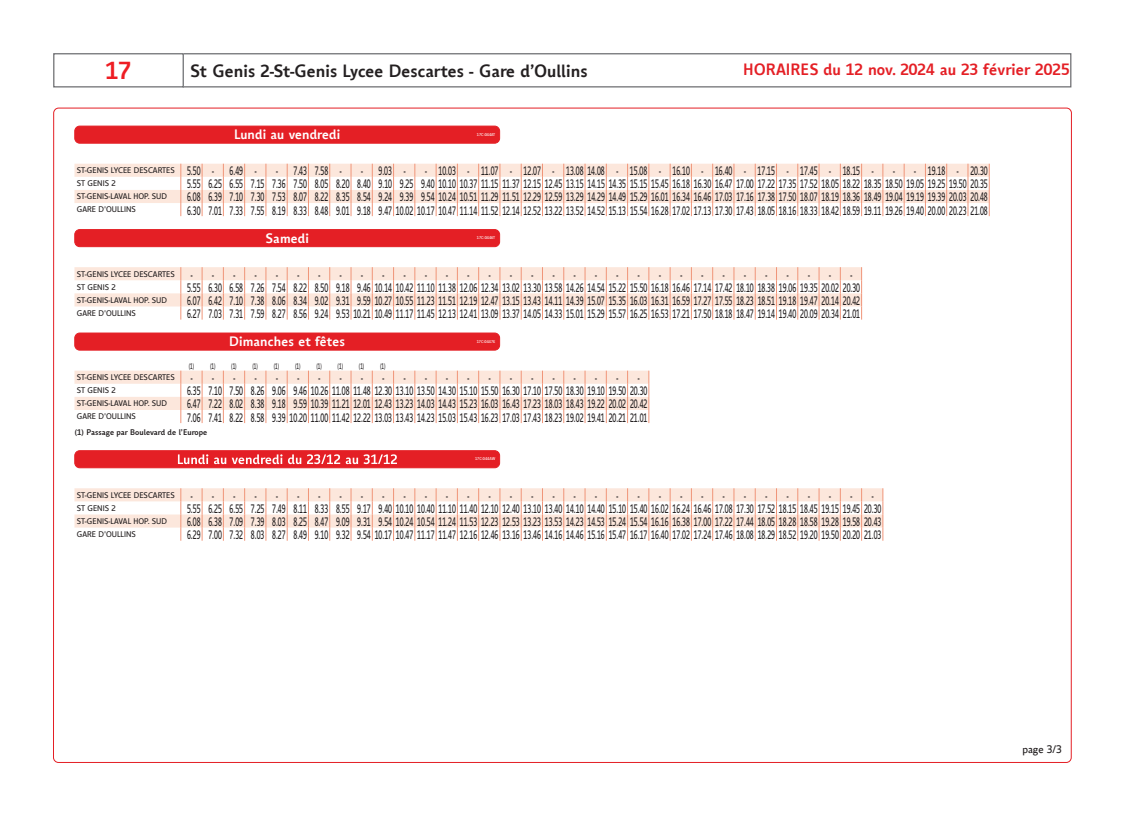
<style>
.page{position:relative;width:1124px;height:815px;background:#fff}
.page>*{position:absolute;margin:0;border:0;box-sizing:border-box;transform-origin:0 0}
.t1{font:700 22.5px "Confluence";color:#ee1d23}
.t2{font:700 16.25px "Confluence";color:#231f20}
.t3{font:700 15px "Confluence";color:#e41f25}
.t4{font:700 12.5px "Confluence";letter-spacing:.01em;color:#fff}
.t5{font:11.25px "TCL";color:#231f20;scale:.6 1}
.t6{font:10px "Confluence";color:#231f20}
.t7{font:7.5px "TCL";color:#231f20}
.t8{font:700 7.5px "TCL";color:#231f20}
.t9{font:7.5px "TCL";color:#231f20;scale:.6 1}
.t10{font:3.75px "TCL";color:#fff}
.s1{font-size:11.25px}
</style>
<div class="page">
<div style="left:182px;top:53px;width:889px;height:34px;border:1px solid #6c6d70"></div>
<div style="left:53px;top:53px;width:131px;height:34px;border:1px solid #6c6d70"></div>
<svg style="left:74px;top:164px;width:915px;height:52px"></svg>
<div style="left:75px;top:126px;width:424px;height:17px;background:#e41f25;border-radius:5px"></div>
<div style="left:74px;top:126px;width:426px;height:18px;border:1px solid #e41f25;border-radius:5px"></div>
<svg style="left:53px;top:267px;width:809px;height:53px"></svg>
<div style="left:75px;top:230px;width:424px;height:17px;background:#e41f25;border-radius:5px"></div>
<div style="left:74px;top:229px;width:426px;height:18px;border:1px solid #e41f25;border-radius:5px"></div>
<svg style="left:74px;top:371px;width:575px;height:52px"></svg>
<div style="left:75px;top:333px;width:424px;height:17px;background:#e41f25;border-radius:5px"></div>
<div style="left:74px;top:333px;width:426px;height:17px;border:1px solid #e41f25;border-radius:5px"></div>
<svg style="left:74px;top:488px;width:809px;height:53px"></svg>
<div style="left:75px;top:451px;width:424px;height:17px;background:#e41f25;border-radius:5px"></div>
<div style="left:74px;top:450px;width:426px;height:18px;border:1px solid #e41f25;border-radius:5px"></div>
<svg style="left:178px;top:454px;width:219px;height:10px"></svg>
<h1 class="t1" style="left:106px;top:56px;width:27px">17</h1>
<h2 class="t2" style="left:190px;top:60px;width:398px">St Genis 2-St-Genis Lycee Descartes - Gare d’Oullins</h2>
<h3 class="t3" style="left:743px;top:60px;width:328px">HORAIRES du 12 nov. 2024 au 23 février 2025</h3>
<p class="t4" style="left:234px;top:127px;width:108px">Lundi au vendredi</p>
<p class="t10" style="left:477px;top:132px;width:20px">17C-044AT</p>
<p class="t7" style="left:77px;top:165px;width:139px">ST-GENIS LYCEE DESCARTES <span class="s1">5.50 -</span></p>
<p class="t5" style="left:230px;top:164px;width:47px">6.49 -</p>
<p class="t5" style="left:276px;top:164px;width:111px">- 7.43 7.58 -</p>
<p class="t5" style="left:361px;top:164px;width:75px">- 9.03 -</p>
<p class="t5" style="left:425px;top:164px;width:749px">- 10.03 - 11.07 - 12.07 - 13.08 14.08 - 15.08 - 16.10 - 16.40 - 17.15 - 17.45 - 18.15 -</p>
<p class="t5" style="left:892px;top:164px;width:159px">- - 19.18 - 20.30</p>
<p class="t7" style="left:77px;top:179px;width:40px">ST GENIS 2</p>
<p class="t5" style="left:187px;top:177px;width:1335px">5.55 6.25 6.55 7.15 7.36 7.50 8.05 8.20 8.40 9.10 9.25 9.40 10.10 10.37 11.15 11.37 12.15 12.45 13.15 14.15 14.35 15.15 15.45 16.18 16.30 16.47 17.00 17.22 17.35 17.52 18.05 18.22 18.35 18.50 19.05 19.25 19.50 20.35</p>
<p class="t7" style="left:77px;top:192px;width:91px">ST-GENIS-LAVAL HOP. SUD</p>
<p class="t5" style="left:187px;top:190px;width:1335px">6.08 6.39 7.10 7.30 7.53 8.07 8.22 8.35 8.54 9.24 9.39 9.54 10.24 10.51 11.29 11.51 12.29 12.59 13.29 14.29 14.49 15.29 16.01 16.34 16.46 17.03 17.16 17.38 17.50 18.07 18.19 18.36 18.49 19.04 19.19 19.39 20.03 20.48</p>
<p class="t7" style="left:77px;top:205px;width:61px">GARE D'OULLINS</p>
<p class="t5" style="left:187px;top:203px;width:1335px">6.30 7.01 7.33 7.55 8.19 8.33 8.48 9.01 9.18 9.47 10.02 10.17 10.47 11.14 11.52 12.14 12.52 13.22 13.52 14.52 15.13 15.54 16.28 17.02 17.13 17.30 17.43 18.05 18.16 18.33 18.42 18.59 19.11 19.26 19.40 20.00 20.23 21.08</p>
<p class="t4" style="left:265px;top:230px;width:45px">Samedi</p>
<p class="t10" style="left:477px;top:235px;width:20px">17C-0446T</p>
<p class="t7" style="left:77px;top:269px;width:99px">ST-GENIS LYCEE DESCARTES</p>
<p class="t5" style="left:191px;top:267px;width:40px">- -</p>
<p class="t5" style="left:233px;top:267px;width:40px">- -</p>
<p class="t5" style="left:276px;top:267px;width:40px">- -</p>
<p class="t5" style="left:318px;top:267px;width:40px">- -</p>
<p class="t5" style="left:361px;top:267px;width:40px">- -</p>
<p class="t5" style="left:403px;top:267px;width:40px">- -</p>
<p class="t5" style="left:446px;top:267px;width:40px">- -</p>
<p class="t5" style="left:489px;top:267px;width:40px">- -</p>
<p class="t5" style="left:531px;top:267px;width:40px">- -</p>
<p class="t5" style="left:574px;top:267px;width:40px">- -</p>
<p class="t5" style="left:616px;top:267px;width:40px">- -</p>
<p class="t5" style="left:659px;top:267px;width:40px">- -</p>
<p class="t5" style="left:701px;top:267px;width:40px">- -</p>
<p class="t5" style="left:744px;top:267px;width:40px">- -</p>
<p class="t5" style="left:786px;top:267px;width:40px">- -</p>
<p class="t5" style="left:829px;top:267px;width:40px">- -</p>
<p class="t7" style="left:77px;top:282px;width:40px">ST GENIS 2</p>
<p class="t5" style="left:187px;top:280px;width:1123px">5.55 6.30 6.58 7.26 7.54 8.22 8.50 9.18 9.46 10.14 10.42 11.10 11.38 12.06 12.34 13.02 13.30 13.58 14.26 14.54 15.22 15.50 16.18 16.46 17.14 17.42 18.10 18.38 19.06 19.35 20.02 20.30</p>
<p class="t7" style="left:77px;top:295px;width:91px">ST-GENIS-LAVAL HOP. SUD</p>
<p class="t5" style="left:187px;top:293px;width:1123px">6.07 6.42 7.10 7.38 8.06 8.34 9.02 9.31 9.59 10.27 10.55 11.23 11.51 12.19 12.47 13.15 13.43 14.11 14.39 15.07 15.35 16.03 16.31 16.59 17.27 17.55 18.23 18.51 19.18 19.47 20.14 20.42</p>
<p class="t7" style="left:77px;top:308px;width:61px">GARE D'OULLINS</p>
<p class="t5" style="left:187px;top:307px;width:1123px">6.27 7.03 7.31 7.59 8.27 8.56 9.24 9.53 10.21 10.49 11.17 11.45 12.13 12.41 13.09 13.37 14.05 14.33 15.01 15.29 15.57 16.25 16.53 17.21 17.50 18.18 18.47 19.14 19.40 20.09 20.34 21.01</p>
<p class="t4" style="left:229px;top:334px;width:117px">Dimanches et fêtes</p>
<p class="t10" style="left:476px;top:339px;width:20px">17C-0447£</p>
<p class="t9" style="left:189px;top:361px;width:46px">(1) (1)</p>
<p class="t9" style="left:231px;top:361px;width:46px">(1) (1)</p>
<p class="t9" style="left:274px;top:361px;width:46px">(1) (1)</p>
<p class="t9" style="left:316px;top:361px;width:46px">(1) (1)</p>
<p class="t9" style="left:359px;top:361px;width:46px">(1) (1)</p>
<p class="t7" style="left:77px;top:372px;width:99px">ST-GENIS LYCEE DESCARTES</p>
<p class="t5" style="left:191px;top:371px;width:40px">- -</p>
<p class="t5" style="left:233px;top:371px;width:40px">- -</p>
<p class="t5" style="left:276px;top:371px;width:40px">- -</p>
<p class="t5" style="left:318px;top:371px;width:40px">- -</p>
<p class="t5" style="left:361px;top:371px;width:40px">- -</p>
<p class="t5" style="left:403px;top:371px;width:40px">- -</p>
<p class="t5" style="left:446px;top:371px;width:40px">- -</p>
<p class="t5" style="left:489px;top:371px;width:40px">- -</p>
<p class="t5" style="left:531px;top:371px;width:40px">- -</p>
<p class="t5" style="left:574px;top:371px;width:40px">- -</p>
<p class="t5" style="left:616px;top:371px;width:40px">- -</p>
<p class="t7" style="left:77px;top:385px;width:40px">ST GENIS 2</p>
<p class="t5" style="left:187px;top:384px;width:768px">6.35 7.10 7.50 8.26 9.06 9.46 10.26 11.08 11.48 12.30 13.10 13.50 14.30 15.10 15.50 16.30 17.10 17.50 18.30 19.10 19.50 20.30</p>
<p class="t7" style="left:77px;top:399px;width:91px">ST-GENIS-LAVAL HOP. SUD</p>
<p class="t5" style="left:187px;top:397px;width:768px">6.47 7.22 8.02 8.38 9.18 9.59 10.39 11.21 12.01 12.43 13.23 14.03 14.43 15.23 16.03 16.43 17.23 18.03 18.43 19.22 20.02 20.42</p>
<p class="t7" style="left:77px;top:412px;width:61px">GARE D'OULLINS</p>
<p class="t5" style="left:187px;top:410px;width:768px">7.06 7.41 8.22 8.58 9.39 10.20 11.00 11.42 12.22 13.03 13.43 14.23 15.03 15.43 16.23 17.03 17.43 18.23 19.02 19.41 20.21 21.01</p>
<p class="t8" style="left:74px;top:427px;width:134px">(1) Passage par Boulevard de l’Europe</p>
<p class="t10" style="left:475px;top:457px;width:22px">17C-044AW</p>
<p class="t7" style="left:77px;top:490px;width:99px">ST-GENIS LYCEE DESCARTES</p>
<p class="t5" style="left:191px;top:488px;width:40px">- -</p>
<p class="t5" style="left:233px;top:488px;width:40px">- -</p>
<p class="t5" style="left:276px;top:488px;width:40px">- -</p>
<p class="t5" style="left:318px;top:488px;width:40px">- -</p>
<p class="t5" style="left:361px;top:488px;width:40px">- -</p>
<p class="t5" style="left:403px;top:488px;width:40px">- -</p>
<p class="t5" style="left:446px;top:488px;width:40px">- -</p>
<p class="t5" style="left:489px;top:488px;width:40px">- -</p>
<p class="t5" style="left:531px;top:488px;width:40px">- -</p>
<p class="t5" style="left:574px;top:488px;width:40px">- -</p>
<p class="t5" style="left:616px;top:488px;width:40px">- -</p>
<p class="t5" style="left:659px;top:488px;width:40px">- -</p>
<p class="t5" style="left:701px;top:488px;width:40px">- -</p>
<p class="t5" style="left:744px;top:488px;width:40px">- -</p>
<p class="t5" style="left:786px;top:488px;width:40px">- -</p>
<p class="t5" style="left:829px;top:488px;width:40px">- -</p>
<p class="t5" style="left:871px;top:488px;width:5px">-</p>
<p class="t7" style="left:77px;top:503px;width:40px">ST GENIS 2</p>
<p class="t5" style="left:187px;top:501px;width:1158px">5.55 6.25 6.55 7.25 7.49 8.11 8.33 8.55 9.17 9.40 10.10 10.40 11.10 11.40 12.10 12.40 13.10 13.40 14.10 14.40 15.10 15.40 16.02 16.24 16.46 17.08 17.30 17.52 18.15 18.45 19.15 19.45 20.30</p>
<p class="t7" style="left:77px;top:516px;width:91px">ST-GENIS-LAVAL HOP. SUD</p>
<p class="t5" style="left:187px;top:515px;width:1158px">6.08 6.38 7.09 7.39 8.03 8.25 8.47 9.09 9.31 9.54 10.24 10.54 11.24 11.53 12.23 12.53 13.23 13.53 14.23 14.53 15.24 15.54 16.16 16.38 17.00 17.22 17.44 18.05 18.28 18.58 19.28 19.58 20.43</p>
<p class="t7" style="left:77px;top:529px;width:61px">GARE D'OULLINS</p>
<p class="t5" style="left:187px;top:528px;width:1158px">6.29 7.00 7.32 8.03 8.27 8.49 9.10 9.32 9.54 10.17 10.47 11.17 11.47 12.16 12.46 13.16 13.46 14.16 14.46 15.16 15.47 16.17 16.40 17.02 17.24 17.46 18.08 18.29 18.52 19.20 19.50 20.20 21.03</p>
<p class="t6" style="left:1022px;top:743px;width:41px">page 3/3</p>
</div>
